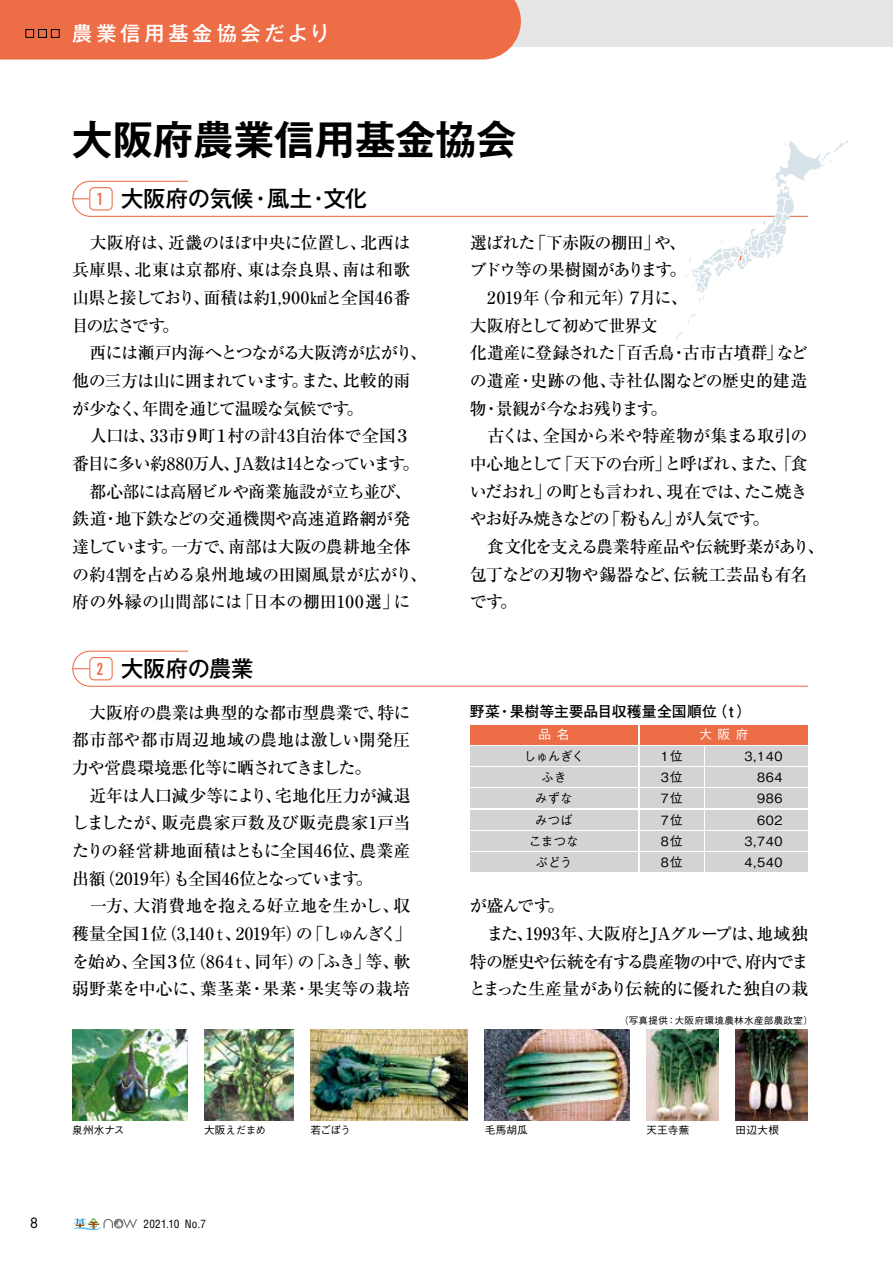
<style>
.page{position:relative;width:893px;height:1263px;background:#fff}
.page>*{position:absolute;margin:0;border:0;box-sizing:border-box;transform-origin:0 0}
.t1{font:700 40.35px "Gothic MB101 Pr 6 N De";color:#000}
.t2{font:500 22.35px "Gothic MB101 Pr 6 N";letter-spacing:-.015em;color:#000}
.t3{font:500 20.25px "Gothic MB101 Pr 6 N";letter-spacing:.185em;color:#fff}
.t4{font:500 16.95px/27.6px "Ryumin Pr 6 N";letter-spacing:-.035em;color:#000}
.t5{font:500 16.95px/27.6px "Ryumin Pr 6 N";letter-spacing:-.055em;color:#000}
.t6{font:700 14.85px "Futo Go B101 Pr 5";letter-spacing:.005em;color:#000}
.t7{font:13.8px "Futura";color:#000}
.t8{font:500 12.75px/21.3px "Gothic BBB Pr 5";letter-spacing:.05em;color:#000;text-align:justify}
.t9{font:500 12.75px/21.3px "Gothic BBB Pr 5";letter-spacing:-.015em;color:#000;text-align:center}
.t10{font:500 12.75px "Gothic BBB Pr 5";color:#fff}
.t11{font:condensed 11.1px "Helvetica";letter-spacing:.02em;color:#000}
.t12{font:500 10.65px "Gothic BBB Pr 6 N";letter-spacing:.005em;color:#000}
.t13{font:500 9.6px "Gothic BBB Pr 6 N";letter-spacing:.035em;color:#000}
.s1{font-family:"DIN Condensed";font-weight:700;font-size:16.95px;color:#ed6d46}
</style>
<div class="page">
<div style="left:0;top:0;width:893px;height:47px;background:#e6e6e6"></div>
<div style="left:0;top:0;width:521px;height:60px;background:#ed6d46"></div>
<svg style="left:72px;top:1218px;width:65px;height:12px"></svg>
<svg style="left:72px;top:650px;width:736px;height:37px"></svg>
<div style="left:26px;top:29px;width:8px;height:9px;border:1px solid #000"></div>
<div style="left:38px;top:29px;width:9px;height:9px;border:1px solid #000"></div>
<div style="left:51px;top:29px;width:9px;height:9px;border:1px solid #000"></div>
<svg style="left:676px;top:313px;width:23px;height:27px"></svg>
<svg style="left:72px;top:140px;width:776px;height:161px"></svg>
<img style="left:72px;top:1029px;width:115px;height:91px">
<img style="left:485px;top:1029px;width:144px;height:91px">
<img style="left:204px;top:1029px;width:89px;height:91px">
<img style="left:646px;top:1029px;width:73px;height:91px">
<img style="left:310px;top:1029px;width:158px;height:91px">
<img style="left:736px;top:1029px;width:72px;height:91px">
<div style="left:470px;top:725px;width:168px;height:19px;background:#ed6d46"></div>
<div style="left:470px;top:746px;width:168px;height:19px;background:#d3d3d4"></div>
<div style="left:640px;top:746px;width:64px;height:19px;background:#d3d3d4"></div>
<div style="left:640px;top:767px;width:64px;height:20px;background:#d3d3d4"></div>
<div style="left:640px;top:789px;width:64px;height:19px;background:#d3d3d4"></div>
<div style="left:640px;top:810px;width:64px;height:19px;background:#d3d3d4"></div>
<div style="left:640px;top:831px;width:64px;height:19px;background:#d3d3d4"></div>
<div style="left:640px;top:853px;width:64px;height:19px;background:#d3d3d4"></div>
<div style="left:706px;top:746px;width:102px;height:19px;background:#d3d3d4"></div>
<div style="left:706px;top:767px;width:102px;height:20px;background:#d3d3d4"></div>
<div style="left:706px;top:789px;width:102px;height:19px;background:#d3d3d4"></div>
<div style="left:706px;top:810px;width:102px;height:19px;background:#d3d3d4"></div>
<div style="left:706px;top:831px;width:102px;height:19px;background:#d3d3d4"></div>
<div style="left:706px;top:853px;width:102px;height:19px;background:#d3d3d4"></div>
<div style="left:470px;top:767px;width:168px;height:20px;background:#d3d3d4"></div>
<div style="left:470px;top:789px;width:168px;height:19px;background:#d3d3d4"></div>
<div style="left:470px;top:810px;width:168px;height:19px;background:#d3d3d4"></div>
<div style="left:470px;top:831px;width:168px;height:19px;background:#d3d3d4"></div>
<div style="left:470px;top:853px;width:168px;height:19px;background:#d3d3d4"></div>
<div style="left:640px;top:725px;width:168px;height:19px;background:#ed6d46"></div>
<p class="t3" style="left:72px;top:17px;width:259px">農業信用基金協会だより</p>
<h1 class="t1" style="left:72px;top:106px;width:446px">大阪府農業信用基金協会</h1>
<h2 class="t2" style="left:97px;top:180px;width:271px"><span class="s1">1</span> 大阪府の気候・風土・文化</h2>
<p class="t4" style="left:72px;top:228px;width:357px">　大阪府は、近畿のほぼ中央に位置し、北西は兵庫県、北東は京都府、東は奈良県、南は和歌山県と接しており、面積は約1,900㎢と全国46番目の広さです。<br>　西には瀬戸内海へとつながる大阪湾が広がり、他の三方は山に囲まれています。また、比較的雨が少なく、年間を通じて温暖な気候です。<br>　人口は、33市９町１村の計43自治体で全国３番目に多い約880万人、JA数は14となっています。　都心部には高層ビルや商業施設が立ち並び、鉄道・地下鉄などの交通機関や高速道路網が発達しています。一方で、南部は大阪の農耕地全体の約4割を占める泉州地域の田園風景が広がり、府の外縁の山間部には「日本の棚田100選」に</p>
<p class="t4" style="left:470px;top:228px;width:356px">選ばれた「下赤阪の棚田」や、<br>ブドウ等の果樹園があります。<br>　2019年（令和元年）７月に、<br>大阪府として初めて世界文<br>化遺産に登録された「百舌鳥・古市古墳群」などの遺産・史跡の他、寺社仏閣などの歴史的建造物・景観が今なお残ります。<br>　古くは、全国から米や特産物が集まる取引の中心地として「天下の台所」と呼ばれ、また、「食いだおれ」の町とも言われ、現在では、たこ焼きやお好み焼きなどの「粉もん」が人気です。<br>　食文化を支える農業特産品や伝統野菜があり、包丁などの刃物や錫器など、伝統工芸品も有名です。</p>
<h2 class="t2" style="left:97px;top:650px;width:158px"><span class="s1">2</span> 大阪府の農業</h2>
<p class="t4" style="left:72px;top:698px;width:341px">　大阪府の農業は典型的な都市型農業で、特に都市部や都市周辺地域の農地は激しい開発圧力や営農環境悪化等に晒されてきました。<br>　近年は人口減少等により、宅地化圧力が減退しましたが、販売農家戸数及び販売農家1戸当たりの経営耕地面積はともに全国46位、農業産出額（2019年）も全国46位となっています。<br>　一方、大消費地を抱える好立地を生かし、収穫量全国１位（3,140ｔ、2019年）の「しゅんぎく」を始め、全国３位（864ｔ、同年）の「ふき」等、軟弱野菜を中心に、葉茎菜・果菜・果実等の栽培</p>
<p class="t6" style="left:470px;top:699px;width:283px">野菜・果樹等主要品目収穫量全国順位（ｔ）</p>
<p class="t10" style="left:538px;top:724px;width:32px">品名</p>
<p class="t8" style="left:524px;top:744px;width:62px">しゅんぎく</p>
<p class="t8" style="left:661px;top:744px;width:24px">1位3位7位7位8位8位</p>
<p class="t8" style="left:744px;top:744px;width:39px;text-align:right">3,140<br>864<br>986<br>602<br>3,740<br>4,540</p>
<p class="t10" style="left:699px;top:724px;width:51px">大阪府</p>
<p class="t9" style="left:529px;top:765px;width:52px">ふき<br>みずなみつばこまつなぶどう</p>
<p class="t5" style="left:469px;top:891px;width:341px">が盛んです。<br>　また、1993年、大阪府とJAグループは、地域独特の歴史や伝統を有する農産物の中で、府内でまとまった生産量があり伝統的に優れた独自の栽</p>
<p class="t13" style="left:619px;top:1012px;width:195px">（写真提供：大阪府環境農林水産部農政室）</p>
<p class="t12" style="left:72px;top:1121px;width:54px">泉州水ナス</p>
<p class="t12" style="left:204px;top:1121px;width:64px">大阪えだまめ</p>
<p class="t12" style="left:310px;top:1121px;width:42px">若ごぼう</p>
<p class="t12" style="left:485px;top:1121px;width:45px">毛馬胡瓜</p>
<p class="t12" style="left:646px;top:1121px;width:45px">天王寺蕪</p>
<p class="t12" style="left:736px;top:1121px;width:45px">田辺大根</p>
<p class="t7" style="left:30px;top:1214px;width:10px">8</p>
<p class="t11" style="left:144px;top:1216px;width:64px">2021.10 No.7</p>
</div>
